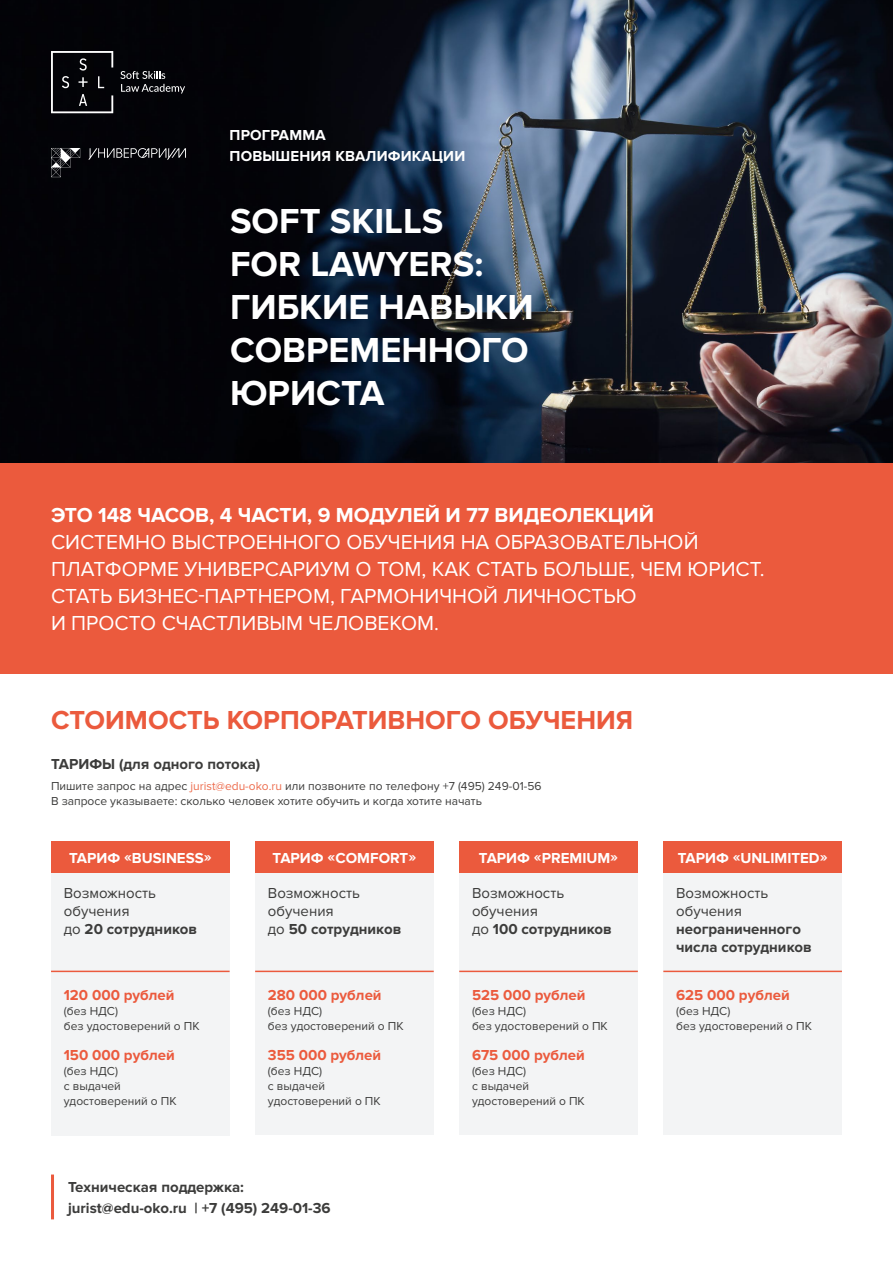
<style>
.page{position:relative;width:893px;height:1263px;background:#fff}
.page>*{position:absolute;margin:0;border:0;box-sizing:border-box;transform-origin:0 0}
.t1{font:700 36px/43.2px "Proxima Nova";color:#fff}
.t2{font:700 27px "Proxima Nova";color:#eb5a3d}
.t3{font:21px/27px "Proxima Nova";color:#fff}
.t4{font:700 21px "Proxima Nova";color:#fff}
.t5{font:15px/18px "Proxima Nova";color:#3c3c3b}
.t6{font:700 15px/21px "Proxima Nova";color:#3c3c3b}
.t7{font:700 15px/21px "Proxima Nova";color:#fff}
.t8{font:700 15px "Proxima Nova";color:#eb5a3d}
.t9{font:12px/15px "Proxima Nova";color:#3c3c3b}
.s1{color:#ed6d4e}
.s2{font-weight:700}
</style>
<div class="page">
<img style="left:1px;top:0;width:892px;height:463px">
<svg style="left:120px;top:71px;width:65px;height:23px"></svg>
<svg style="left:51px;top:51px;width:62px;height:62px;background:#252528"></svg>
<svg style="left:88px;top:148px;width:98px;height:12px"></svg>
<svg style="left:51px;top:148px;width:30px;height:29px"></svg>
<div style="left:1px;top:463px;width:892px;height:211px;background:#eb5a3d"></div>
<div style="left:663px;top:841px;width:179px;height:294px;background:#f3f4f5"></div>
<div style="left:459px;top:841px;width:179px;height:294px;background:#f3f4f5"></div>
<div style="left:255px;top:841px;width:179px;height:294px;background:#f3f4f5"></div>
<div style="left:51px;top:841px;width:179px;height:294px;background:#f3f4f5"></div>
<div style="left:663px;top:842px;width:179px;height:31px;background:#eb5a3d"></div>
<div style="left:459px;top:842px;width:179px;height:31px;background:#eb5a3d"></div>
<div style="left:255px;top:842px;width:179px;height:31px;background:#eb5a3d"></div>
<div style="left:51px;top:842px;width:179px;height:31px;background:#eb5a3d"></div>
<hr style="left:51px;top:971px;width:179px;height:1px;background:#eb5a3d">
<hr style="left:459px;top:971px;width:179px;height:1px;background:#eb5a3d">
<hr style="left:255px;top:971px;width:179px;height:1px;background:#eb5a3d">
<hr style="left:663px;top:971px;width:179px;height:1px;background:#eb5a3d">
<hr style="left:51px;top:1174px;width:3px;height:45px;background:#eb5a3d">
<p class="t7" style="left:230px;top:125px;width:237px">ПРОГРАММА<br>ПОВЫШЕНИЯ КВАЛИФИКАЦИИ</p>
<h1 class="t1" style="left:230px;top:200px;width:305px">SOFT SKILLS<br>FOR LAWYERS:<br>ГИБКИЕ НАВЫКИ<br>СОВРЕМЕННОГО<br>ЮРИСТА</h1>
<h3 class="t4" style="left:51px;top:502px;width:605px">ЭТО 148 ЧАСОВ, 4 ЧАСТИ, 9 МОДУЛЕЙ И 77 ВИДЕОЛЕКЦИЙ</h3>
<h3 class="t3" style="left:51px;top:528px;width:715px">СИСТЕМНО ВЫСТРОЕННОГО ОБУЧЕНИЯ НА ОБРАЗОВАТЕЛЬНОЙ ПЛАТФОРМЕ УНИВЕРСАРИУМ О ТОМ, КАК СТАТЬ БОЛЬШЕ, ЧЕМ ЮРИСТ.<br>СТАТЬ БИЗНЕС-ПАРТНЕРОМ, ГАРМОНИЧНОЙ ЛИЧНОСТЬЮ<br>И ПРОСТО СЧАСТЛИВЫМ ЧЕЛОВЕКОМ.</h3>
<h2 class="t2" style="left:51px;top:704px;width:584px">СТОИМОСТЬ КОРПОРАТИВНОГО ОБУЧЕНИЯ</h2>
<p class="t6" style="left:51px;top:754px;width:211px">ТАРИФЫ (для одного потока)</p>
<p class="t9" style="left:51px;top:779px;width:492px">Пишите запрос на адрес <span class="s1">jurist@edu-oko.ru</span> или позвоните по телефону +7 (495) 249-01-56<br>В запросе указываете: сколько человек хотите обучить и когда хотите начать</p>
<p class="t7" style="left:69px;top:848px;width:144px">ТАРИФ «BUSINESS»</p>
<p class="t7" style="left:273px;top:848px;width:145px">ТАРИФ «COMFORT»</p>
<p class="t7" style="left:479px;top:848px;width:141px">ТАРИФ «PREMIUM»</p>
<p class="t7" style="left:678px;top:848px;width:151px">ТАРИФ «UNLIMITED»</p>
<p class="t5" style="left:64px;top:884px;width:135px">Возможность обучения<br>до <span class="s2">20 сотрудников</span></p>
<p class="t8" style="left:64px;top:986px;width:112px">120 000 рублей</p>
<p class="t9" style="left:64px;top:1003px;width:137px">(без НДС)<br>без удостоверений о ПК</p>
<p class="t8" style="left:64px;top:1046px;width:112px">150 000 рублей</p>
<p class="t9" style="left:64px;top:1063px;width:114px">(без НДС)<br>с выдачей удостоверений о ПК</p>
<p class="t5" style="left:268px;top:884px;width:135px">Возможность обучения<br>до <span class="s2">50 сотрудников</span></p>
<p class="t8" style="left:268px;top:986px;width:115px">280 000 рублей</p>
<p class="t9" style="left:268px;top:1003px;width:137px">(без НДС)<br>без удостоверений о ПК</p>
<p class="t8" style="left:268px;top:1046px;width:115px">355 000 рублей</p>
<p class="t9" style="left:268px;top:1063px;width:114px">(без НДС)<br>с выдачей удостоверений о ПК</p>
<p class="t6" style="left:68px;top:1177px;width:264px">Техническая поддержка: jurist@edu-oko.ru | +7 (495) 249-01-36</p>
<p class="t5" style="left:472px;top:884px;width:142px">Возможность обучения<br>до <span class="s2">100 сотрудников</span></p>
<p class="t8" style="left:472px;top:986px;width:115px">525 000 рублей</p>
<p class="t9" style="left:472px;top:1003px;width:137px">(без НДС)<br>без удостоверений о ПК</p>
<p class="t8" style="left:472px;top:1046px;width:114px">675 000 рублей</p>
<p class="t9" style="left:472px;top:1063px;width:114px">(без НДС)<br>с выдачей удостоверений о ПК</p>
<p class="t5" style="left:676px;top:884px;width:94px">Возможность обучения</p>
<p class="t6" style="left:676px;top:921px;width:137px;line-height:18px">неограниченного числа сотрудников</p>
<p class="t8" style="left:676px;top:986px;width:115px">625 000 рублей</p>
<p class="t9" style="left:676px;top:1003px;width:137px">(без НДС)<br>без удостоверений о ПК</p>
</div>
